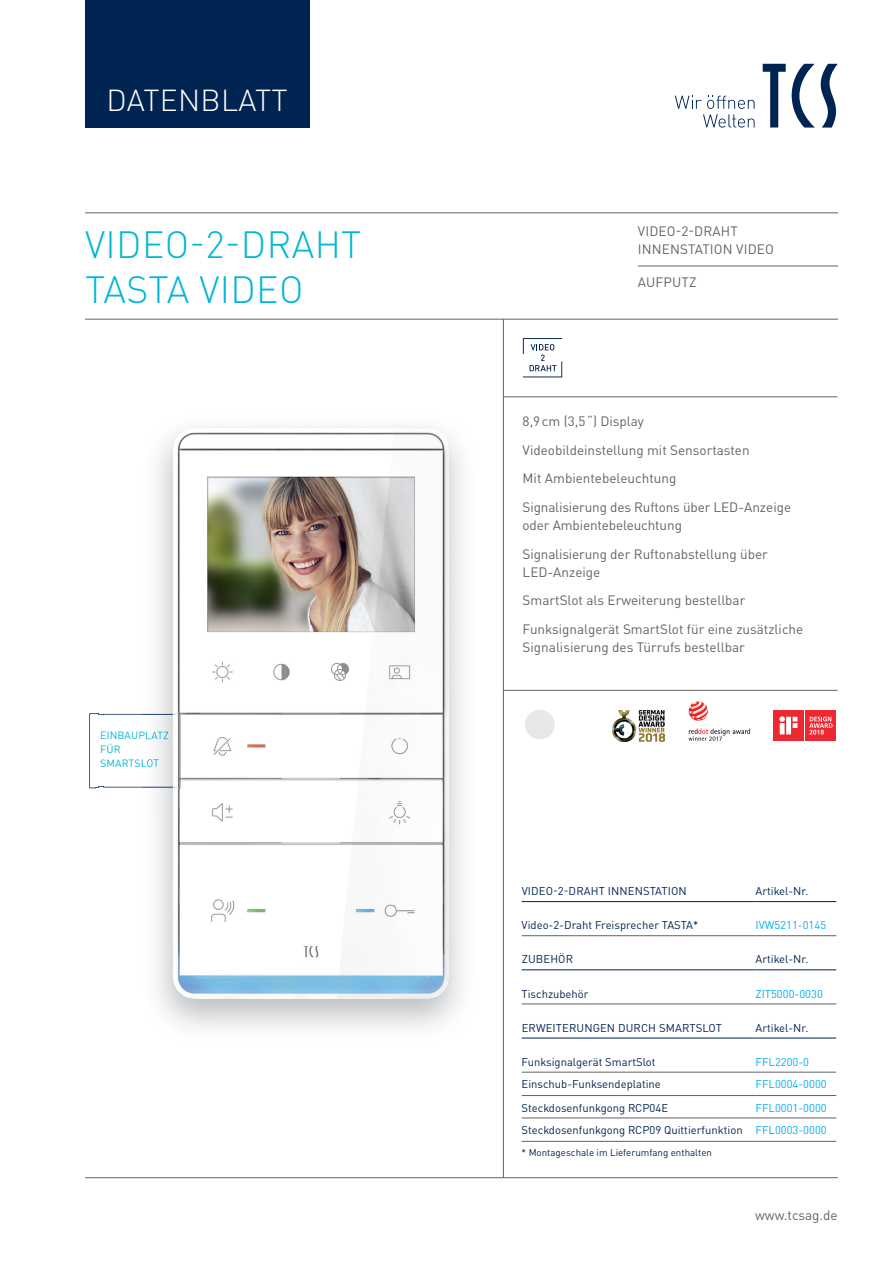
<style>
.page{position:relative;width:893px;height:1263px;background:#fff}
.page>*{position:absolute;margin:0;border:0;box-sizing:border-box;transform-origin:0 0}
.t1{font:300 37.5px/45px "DIN Pro";letter-spacing:.01em;color:#00b7d6}
.t2{font:300 30px "DIN Pro";letter-spacing:.01em;color:#fff}
.t3{font:13.5px/28.7px "DIN Pro";color:#636366}
.t4{font:11.25px/22.4px "DIN Pro";color:#002451;text-align:right}
.t5{font:11.25px "DIN Pro";color:#00aeef}
.t6{font:10.5px/13.8px "DIN Pro";letter-spacing:.01em;color:#00b7d6}
.t7{font:9.75px "DIN Pro";color:#002451}
.s1{color:#00aeef}
</style>
<div class="page">
<svg style="left:675px;top:96px;width:80px;height:32px"></svg>
<svg style="left:763px;top:64px;width:75px;height:64px"></svg>
<div style="left:85px;top:0;width:224px;height:128px;background:#002451"></div>
<hr style="left:503px;top:396px;width:334px;height:1px;background:#636366">
<hr style="left:85px;top:213px;width:553px;height:1px;background:#636366">
<hr style="left:638px;top:213px;width:200px;height:1px;background:#636366">
<hr style="left:638px;top:266px;width:200px;height:1px;background:#636366">
<hr style="left:85px;top:319px;width:553px;height:1px;background:#636366">
<hr style="left:638px;top:319px;width:200px;height:1px;background:#636366">
<svg style="left:523px;top:338px;width:39px;height:39px"></svg>
<hr style="left:503px;top:319px;width:1px;height:858px;background:#636366">
<hr style="left:85px;top:1177px;width:753px;height:1px;background:#636366">
<svg style="left:89px;top:713px;width:53px;height:75px"></svg>
<img style="left:142px;top:713px;width:31px;height:75px">
<img style="left:142px;top:732px;width:27px;height:7px">
<img style="left:142px;top:759px;width:17px;height:8px">
<img style="left:173px;top:427px;width:276px;height:572px">
<hr style="left:522px;top:901px;width:233px;height:1px;background:#002451">
<hr style="left:755px;top:901px;width:81px;height:1px;background:#002451">
<hr style="left:522px;top:1004px;width:233px;height:1px;background:#636366">
<hr style="left:755px;top:1004px;width:81px;height:1px;background:#636366">
<hr style="left:522px;top:935px;width:233px;height:1px;background:#636366">
<hr style="left:522px;top:969px;width:233px;height:1px;background:#002451">
<hr style="left:755px;top:935px;width:81px;height:1px;background:#636366">
<hr style="left:755px;top:969px;width:81px;height:1px;background:#002451">
<hr style="left:522px;top:1141px;width:233px;height:1px;background:#636366">
<hr style="left:755px;top:1141px;width:81px;height:1px;background:#636366">
<hr style="left:522px;top:1038px;width:233px;height:1px;background:#002451">
<hr style="left:755px;top:1038px;width:81px;height:1px;background:#002451">
<hr style="left:522px;top:1072px;width:233px;height:1px;background:#636366">
<hr style="left:755px;top:1072px;width:81px;height:1px;background:#636366">
<hr style="left:522px;top:1095px;width:233px;height:1px;background:#636366">
<hr style="left:755px;top:1095px;width:81px;height:1px;background:#636366">
<hr style="left:522px;top:1118px;width:233px;height:1px;background:#636366">
<hr style="left:755px;top:1118px;width:81px;height:1px;background:#636366">
<img style="left:525px;top:710px;width:30px;height:29px;border-radius:15px">
<hr style="left:503px;top:690px;width:334px;height:1px;background:#636366">
<svg style="left:689px;top:728px;width:61px;height:13px"></svg>
<svg style="left:689px;top:701px;width:19px;height:20px"></svg>
<img style="left:612px;top:710px;width:52px;height:31px">
<div style="left:773px;top:710px;width:31px;height:31px;background:#ee2831"></div>
<svg style="left:779px;top:716px;width:18px;height:18px"></svg>
<div style="left:805px;top:710px;width:31px;height:31px;background:#ee2831"></div>
<svg style="left:809px;top:717px;width:24px;height:17px"></svg>
<h2 class="t2" style="left:107px;top:77px;width:183px">DATENBLATT</h2>
<h1 class="t1" style="left:85px;top:218px;width:278px">VIDEO-2-DRAHT<br>TASTA VIDEO</h1>
<p class="t3" style="left:638px;top:220px;width:137px;line-height:18px">VIDEO-2-DRAHT<br>INNENSTATION VIDEO</p>
<p class="t3" style="left:638px;top:266px;width:60px">AUFPUTZ</p>
<p class="t6" style="left:100px;top:727px;width:70px">EINBAUPLATZ<br>FÜR<br>SMARTSLOT</p>
<p class="t3" style="left:523px;top:405px;width:270px">8,9 cm (3,5 “) Display<br>Videobildeinstellung mit Sensortasten<br>Mit Ambientebeleuchtung<br>Signalisierung des Ruftons über LED-Anzeige</p>
<p class="t3" style="left:523px;top:509px;width:247px">oder Ambientebeleuchtung<br>Signalisierung der Ruftonabstellung über</p>
<p class="t3" style="left:523px;top:556px;width:282px">LED-Anzeige<br>SmartSlot als Erweiterung bestellbar<br>Funksignalgerät SmartSlot für eine zusätzliche</p>
<p class="t3" style="left:523px;top:631px;width:224px">Signalisierung des Türrufs bestellbar</p>
<p class="t4" style="left:522px;top:879px;width:167px">VIDEO-2-DRAHT INNENSTATION</p>
<p class="t4" style="left:755px;top:879px;width:54px">Artikel-Nr.</p>
<p class="t4" style="left:522px;top:913px;width:178px">Video-2-Draht Freisprecher TASTA*</p>
<p class="t5" style="left:755px;top:916px;width:72px">IVW5211-0145</p>
<p class="t4" style="left:522px;top:947px;width:53px">ZUBEHÖR</p>
<p class="t4" style="left:755px;top:947px;width:54px">Artikel-Nr.</p>
<p class="t4" style="left:522px;top:981px;width:69px">Tischzubehör</p>
<p class="t5" style="left:755px;top:985px;width:69px">ZIT5000-0030</p>
<p class="t4" style="left:522px;top:1015px;width:202px">ERWEITERUNGEN DURCH SMARTSLOT</p>
<p class="t4" style="left:755px;top:1015px;width:54px">Artikel-Nr.</p>
<p class="t4" style="left:522px;top:1049px;width:136px">Funksignalgerät SmartSlot</p>
<p class="t5" style="left:755px;top:1053px;width:55px">FFL2200-0</p>
<p class="t4" style="left:522px;top:1072px;width:141px">Einschub-Funksendeplatine</p>
<p class="t5" style="left:755px;top:1075px;width:73px">FFL0004-0000</p>
<p class="t4" style="left:522px;top:1095px;width:148px">Steckdosenfunkgong RCP04E</p>
<p class="t4" style="left:522px;top:1095px;width:307px"><span class="s1">FFL0001-0000<br></span>Steckdosenfunkgong RCP09 Quittierfunktion <span class="s1">FFL0003-0000</span></p>
<p class="t7" style="left:522px;top:1145px;width:192px">* Montageschale im Lieferumfang enthalten</p>
<p class="t3" style="left:755px;top:1200px;width:84px">www.tcsag.de</p>
</div>
